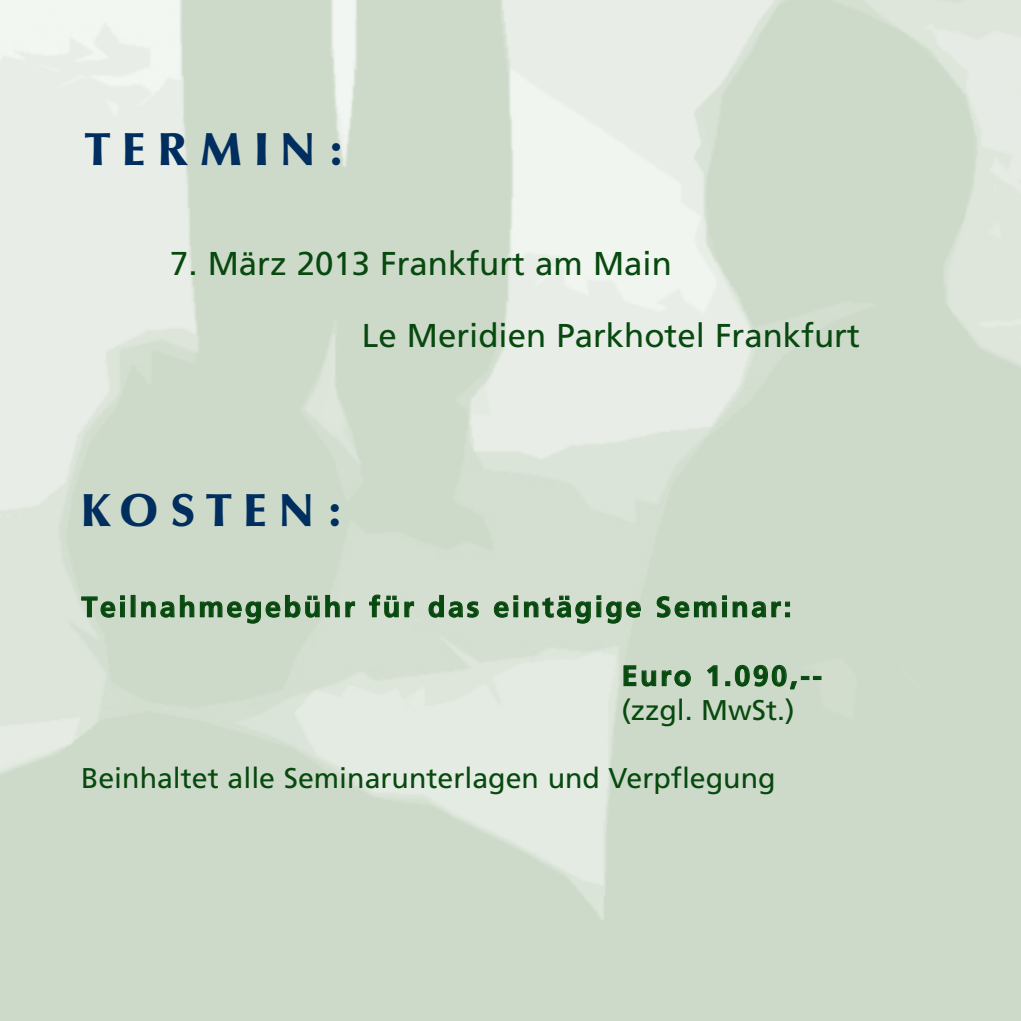
<style>
.page{position:relative;width:1021px;height:1021px;background:#fff}
.page>*{position:absolute;margin:0;border:0;box-sizing:border-box;transform-origin:0 0}
.t1{font:700 48px "October SB";letter-spacing:.245em;color:#002e5e}
.t2{font:33px/72px "Frutiger";color:#07490e}
.t3{font:28.5px "Frutiger";color:#07490e}
.t4{font:700 28.5px "Frutiger";letter-spacing:.095em;color:#07490e}
</style>
<div class="page">
<h1 class="t1" style="left:85px;top:130px;width:263px">TERMIN:</h1>
<p class="t2" style="left:362px;top:230px;width:499px;text-indent:-192px">7. März 2013 Frankfurt am Main<br>Le Meridien Parkhotel Frankfurt</p>
<h1 class="t1" style="left:81px;top:490px;width:266px">KOSTEN:</h1>
<p class="t4" style="left:81px;top:595px;width:711px">Teilnahmegebühr für das eintägige Seminar:</p>
<p class="t4" style="left:621px;top:664px;width:202px">Euro 1.090,--</p>
<p class="t3" style="left:621px;top:698px;width:175px">(zzgl. MwSt.)</p>
<p class="t3" style="left:81px;top:767px;width:696px">Beinhaltet alle Seminarunterlagen und Verpflegung</p>
</div>
